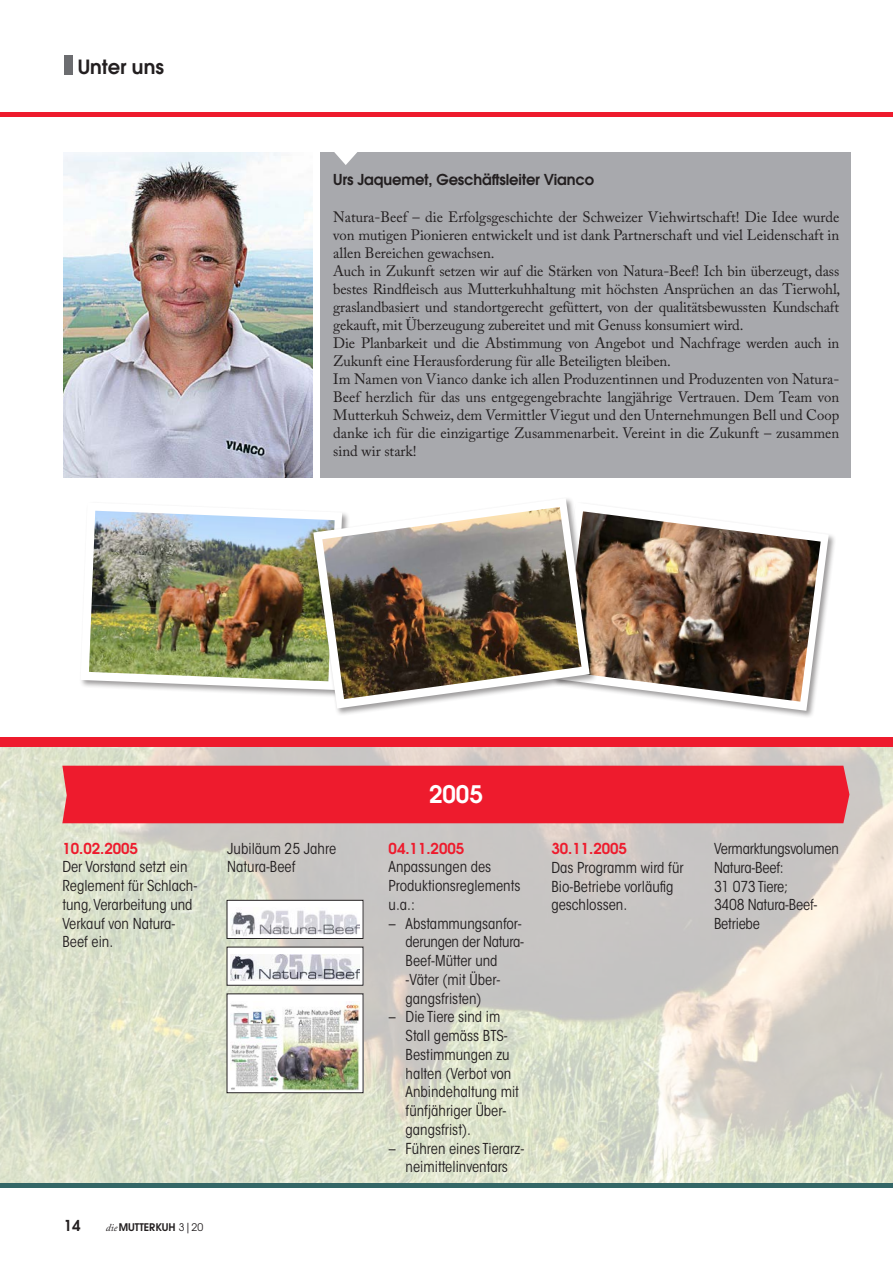
<style>
.page{position:relative;width:893px;height:1263px;background:#fff}
.page>*{position:absolute;margin:0;border:0;box-sizing:border-box;transform-origin:0 0}
.t1{font:600 24px "ITC Avant Garde Std";color:#fff}
.t2{font:600 19.5px "ITC Avant Garde Std";color:#231f20}
.t3{font:15px/18px "Adobe Caslon Pro";letter-spacing:-.01em;color:#231f20;text-align:justify}
.t4{font:condensed 15px/18.8px "ITC Avant Garde Std";color:#231f20}
.t5{font:600 15px "ITC Avant Garde Std";letter-spacing:-.01em;color:#231f20}
.t6{font:600 15px "ITC Avant Garde Std";color:#ee1b2d}
.t7{font:condensed 15px "ITC Avant Garde Std";letter-spacing:-.02em;color:#231f20}
.t8{font:600 10.5px "ITC Avant Garde Std";color:#231f20}
.s1{font-family:"Adobe Caslon Pro";font-weight:400;font-style:italic}
.s2{font-weight:400}
</style>
<div class="page">
<div style="left:79px;top:501px;width:271px;height:197px;background:#231f20;opacity:.45"></div>
<svg style="left:81px;top:502px;width:230px;height:188px"></svg>
<div style="left:552px;top:501px;width:285px;height:218px;background:#231f20;opacity:.45"></div>
<svg style="left:598px;top:502px;width:231px;height:209px"></svg>
<img style="left:89px;top:511px;width:222px;height:170px">
<img style="left:598px;top:511px;width:223px;height:191px">
<div style="left:311px;top:496px;width:287px;height:221px;background:#231f20;opacity:.45"></div>
<svg style="left:313px;top:498px;width:277px;height:210px"></svg>
<img style="left:322px;top:507px;width:259px;height:192px">
<div style="left:64px;top:55px;width:8px;height:19px;background:#6c6d70"></div>
<hr style="left:0;top:113px;width:893px;height:4px;background:#ee1b2d">
<img style="left:0;top:747px;width:893px;height:437px">
<div style="left:0;top:737px;width:893px;height:10px;background:#ee1b2d"></div>
<hr style="left:0;top:1184px;width:893px;height:4px;background:#366">
<img style="left:64px;top:152px;width:248px;height:326px">
<div style="left:320px;top:152px;width:531px;height:326px;background:#a8a9ad"></div>
<svg style="left:334px;top:152px;width:23px;height:13px"></svg>
<div style="left:62px;top:766px;width:787px;height:57px;background:#ee1b2d"></div>
<div style="left:227px;top:900px;width:136px;height:38px;background:#fff"></div>
<img style="left:231px;top:910px;width:129px;height:26px">
<div style="left:227px;top:900px;width:136px;height:39px;border:1px solid #231f20"></div>
<div style="left:227px;top:947px;width:136px;height:38px;background:#fff"></div>
<img style="left:230px;top:954px;width:130px;height:26px">
<div style="left:227px;top:994px;width:136px;height:99px;background:#fff"></div>
<img style="left:230px;top:1001px;width:130px;height:90px">
<p class="t2" style="left:78px;top:55px;width:88px">Unter uns</p>
<p class="t5" style="left:333px;top:170px;width:262px">Urs Jaquemet, Geschäftsleiter Vianco</p>
<p class="t3" style="left:333px;top:207px;width:508px">Natura-Beef – die Erfolgsgeschichte der Schweizer Viehwirtschaft! Die Idee wurde von mutigen Pionieren entwickelt und ist dank Partnerschaft und viel Leidenschaft in allen Bereichen gewachsen.</p>
<p class="t3" style="left:333px;top:261px;width:509px">Auch in Zukunft setzen wir auf die Stärken von Natura-Beef! Ich bin überzeugt, dass bestes Rindfleisch aus Mutterkuhhaltung mit höchsten Ansprüchen an das Tierwohl, graslandbasiert und standortgerecht gefüttert, von der qualitätsbewussten Kundschaft gekauft, mit Überzeugung zubereitet und mit Genuss konsumiert wird.</p>
<p class="t3" style="left:333px;top:333px;width:508px">Die Planbarkeit und die Abstimmung von Angebot und Nachfrage werden auch in<br>Zukunft eine Herausforderung für alle Beteiligten bleiben.</p>
<p class="t3" style="left:333px;top:369px;width:508px">Im Namen von Vianco danke ich allen Produzentinnen und Produzenten von Natura-Beef herzlich für das uns entgegengebrachte langjährige Vertrauen. Dem Team von Mutterkuh Schweiz, dem Vermittler Viegut und den Unternehmungen Bell und Coop danke ich für die einzigartige Zusammenarbeit. Vereint in die Zukunft – zusammen sind wir stark!</p>
<p class="t6" style="left:62px;top:838px;width:77px">10.02.2005</p>
<p class="t4" style="left:62px;top:858px;width:136px">Der Vorstand setzt ein<br>Reglement für Schlach&shy;tung, Verarbeitung und<br>Verkauf von Natura-<br>Beef ein.</p>
<p class="t4" style="left:227px;top:839px;width:111px">Jubiläum 25 Jahre<br>Natura-Beef</p>
<p class="t5" style="left:64px;top:1216px;width:18px">14</p>
<p class="t8" style="left:106px;top:1220px;width:99px"><span class="s1">die</span>MUTTERKUH <span class="s2">3|20</span></p>
<p class="t1" style="left:429px;top:779px;width:55px">2005</p>
<p class="t6" style="left:389px;top:838px;width:77px">04.11.2005</p>
<p class="t4" style="left:389px;top:858px;width:133px">Anpassungen des<br>Produktionsreglements u.a.:</p>
<p class="t4" style="left:389px;top:914px;width:135px">– Abstammungsanfor-</p>
<p class="t7" style="left:406px;top:933px;width:120px">derungen der Natura-</p>
<p class="t4" style="left:406px;top:951px;width:94px">Beef-Mütter und</p>
<p class="t4" style="left:406px;top:970px;width:96px">-Väter (mit Über-</p>
<p class="t4" style="left:406px;top:989px;width:77px">gangsfristen)</p>
<p class="t4" style="left:389px;top:1008px;width:113px">– Die Tiere sind im</p>
<p class="t4" style="left:406px;top:1026px;width:104px">Stall gemäss BTS-</p>
<p class="t4" style="left:406px;top:1045px;width:106px">Bestimmungen zu</p>
<p class="t4" style="left:406px;top:1064px;width:107px">halten (Verbot von</p>
<p class="t4" style="left:406px;top:1083px;width:115px">Anbindehaltung mit</p>
<p class="t4" style="left:406px;top:1101px;width:102px">fünfjähriger Über-</p>
<p class="t4" style="left:406px;top:1120px;width:67px">gangsfrist).</p>
<p class="t4" style="left:389px;top:1139px;width:137px">– Führen eines Tierarz-</p>
<p class="t4" style="left:406px;top:1158px;width:104px">neimittelinventars</p>
<p class="t6" style="left:551px;top:839px;width:77px">30.11.2005</p>
<p class="t4" style="left:551px;top:858px;width:134px">Das Programm wird für<br>Bio-Betriebe vorläufig geschlossen.</p>
<p class="t4" style="left:714px;top:839px;width:126px">Vermarktungsvolumen<br>Natura-Beef:</p>
<p class="t4" style="left:714px;top:877px;width:75px">31 073 Tiere;</p>
<p class="t4" style="left:714px;top:896px;width:105px">3408 Natura-Beef-<br>Betriebe</p>
</div>
